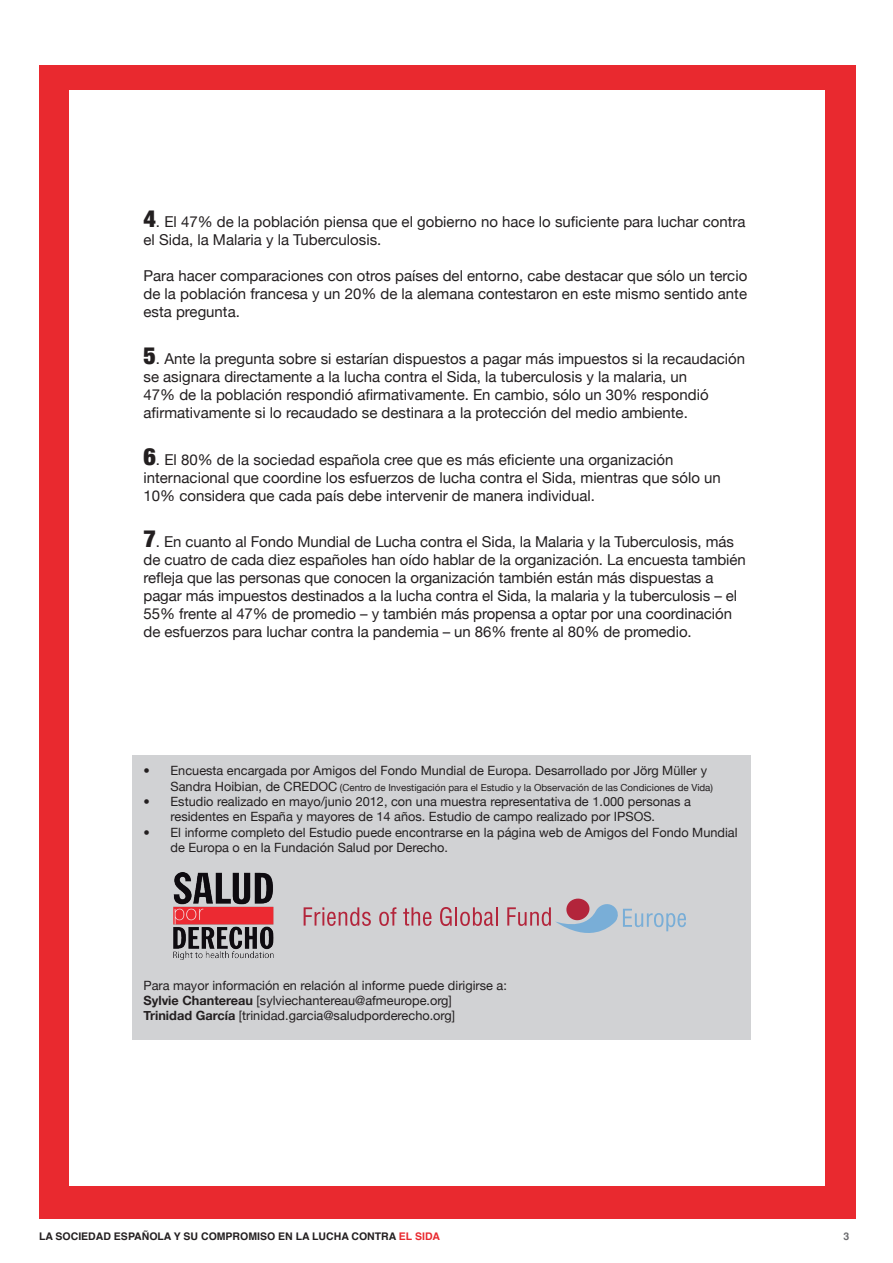
<style>
.page{position:relative;width:893px;height:1263px;background:#fff}
.page>*{position:absolute;margin:0;border:0;box-sizing:border-box;transform-origin:0 0}
.t1{font:15px/18px "Helvetica Neue";color:#231f20}
.t2{font:12.75px/15.3px "Helvetica Neue";color:#231f20}
.t3{font:700 10.5px "Helvetica";color:#231f20}
.t4{font:700 10.5px "Helvetica";color:#6c6d70}
.t5{font:9.75px "Helvetica Neue";color:#231f20}
.s1{font-weight:900;font-stretch:condensed;font-size:24px}
.s2{font-size:12.75px}
.s3{font-weight:700}
.s4{color:#e9292f}
</style>
<div class="page">
<div style="left:39px;top:65px;width:816px;height:1154px;background:#e9292f"></div>
<div style="left:70px;top:91px;width:755px;height:1095px;background:#fff"></div>
<div style="left:132px;top:755px;width:618px;height:285px;background:#d1d2d4"></div>
<img style="left:173px;top:872px;width:101px;height:87px">
<svg style="left:304px;top:907px;width:67px;height:19px"></svg>
<svg style="left:379px;top:907px;width:17px;height:19px"></svg>
<svg style="left:403px;top:907px;width:29px;height:19px"></svg>
<svg style="left:440px;top:907px;width:58px;height:19px"></svg>
<svg style="left:507px;top:898px;width:179px;height:35px"></svg>
<p class="t1" style="left:144px;top:212px;width:604px"><span class="s1">4</span>. El 47% de la población piensa que el gobierno no hace lo suficiente para luchar contra el Sida, la Malaria y la Tuberculosis.</p>
<p class="t1" style="left:144px;top:266px;width:605px;text-align:justify">Para hacer comparaciones con otros países del entorno, cabe destacar que sólo un tercio de la población francesa y un 20% de la alemana contestaron en este mismo sentido ante esta pregunta.</p>
<p class="t1" style="left:144px;top:348px;width:603px"><span class="s1">5</span>. Ante la pregunta sobre si estarían dispuestos a pagar más impuestos si la recaudación se asignara directamente a la lucha contra el Sida, la tuberculosis y la malaria, un<br>47% de la población respondió afirmativamente. En cambio, sólo un 30% respondió afirmativamente si lo recaudado se destinara a la protección del medio ambiente.</p>
<p class="t1" style="left:144px;top:449px;width:579px"><span class="s1">6</span>. El 80% de la sociedad española cree que es más eficiente una organización internacional que coordine los esfuerzos de lucha contra el Sida, mientras que sólo un<br>10% considera que cada país debe intervenir de manera individual.</p>
<p class="t1" style="left:144px;top:532px;width:604px"><span class="s1">7</span>. En cuanto al Fondo Mundial de Lucha contra el Sida, la Malaria y la Tuberculosis, más de cuatro de cada diez españoles han oído hablar de la organización. La encuesta también refleja que las personas que conocen la organización también están más dispuestas a pagar más impuestos destinados a la lucha contra el Sida, la malaria y la tuberculosis – el 55% frente al 47% de promedio – y también más propensa a optar por una coordinación de esfuerzos para luchar contra la pandemia – un 86% frente al 80% de promedio.</p>
<p class="t2" style="left:144px;top:762px;width:565px">• Encuesta encargada por Amigos del Fondo Mundial de Europa. Desarrollado por Jörg Müller y</p>
<p class="t5" style="left:171px;top:779px;width:544px"><span class="s2">Sandra Hoibian, de CREDOC</span> (Centro de Investigación para el Estudio y la Observación de las Condiciones de Vida)</p>
<p class="t2" style="left:171px;top:793px;width:522px;text-indent:-27px">• Estudio realizado en mayo/junio 2012, con una muestra representativa de 1.000 personas a residentes en España y mayores de 14 años. Estudio de campo realizado por IPSOS.</p>
<p class="t2" style="left:171px;top:823px;width:569px;text-indent:-27px">• El informe completo del Estudio puede encontrarse en la página web de Amigos del Fondo Mundial de Europa o en la Fundación Salud por Derecho.</p>
<p class="t2" style="left:144px;top:976px;width:365px">Para mayor información en relación al informe puede dirigirse a:<br><span class="s3">Sylvie Chantereau</span> [sylviechantereau@afmeurope.org]<br><span class="s3">Trinidad García</span> [trinidad.garcia@saludporderecho.org]</p>
<p class="t3" style="left:39px;top:1227px;width:403px">LA SOCIEDAD ESPAÑOLA Y SU COMPROMISO EN LA LUCHA CONTRA <span class="s4">EL SIDA</span></p>
<p class="t4" style="left:843px;top:1228px;width:7px">3</p>
</div>
